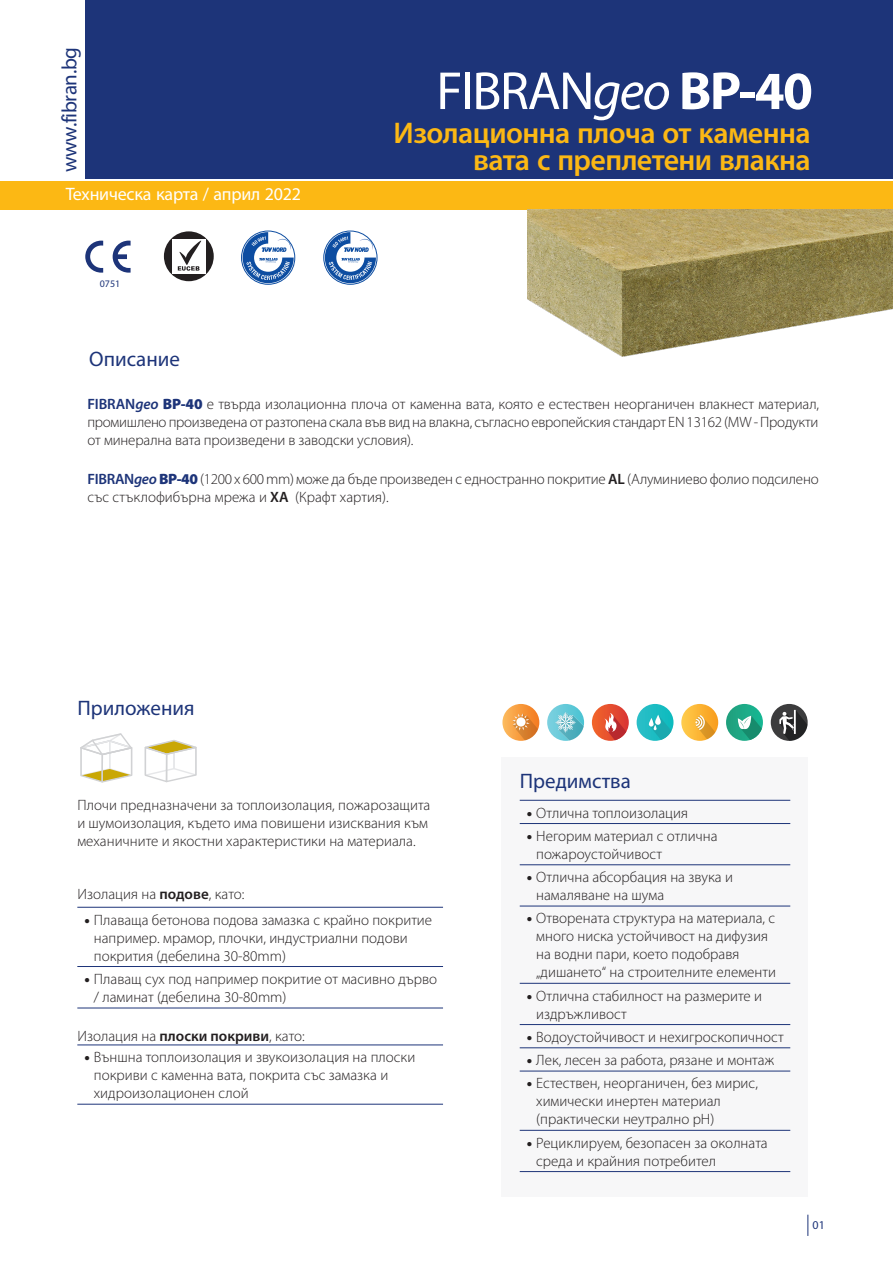
<style>
.page{position:relative;width:893px;height:1263px;background:#fff}
.page>*{position:absolute;margin:0;border:0;box-sizing:border-box;transform-origin:0 0}
.t1{font:54px "Myriad Pro";letter-spacing:-.03em;color:#fff}
.Privzeto{font:600 30px/27px "Myriad Pro";letter-spacing:-.02em;color:#fcb814;text-align:right}
.Privzeto-2{font:21px "Myriad Pro";color:#1d3479}
.Privzeto-3{font:21px "Myriad Pro";letter-spacing:-.02em;color:#1d3479}
.Privzeto-4{font:18px "Myriad Pro";letter-spacing:-.015em;color:#fff}
.t2{font:300 15px/18px "Myriad Pro";color:#231f20}
.t3{font:12px "Myriad Pro";color:#1d3479}
.t4{font:10.05px "Myriad Pro";color:#1d3479}
.s1{font-style:italic}
.s2{font-weight:700}
.s3{font-weight:600;color:#1d3479}
.s4{font-weight:600;font-style:italic;color:#1d3479}
.s5{font-weight:900;color:#1d3479}
.s6{font-weight:600}
.s7{font-weight:900}
</style>
<div class="page">
<div style="left:85px;top:0;width:808px;height:179px;background:#1d3479"></div>
<div style="left:0;top:182px;width:893px;height:28px;background:#fcb814"></div>
<img style="left:527px;top:210px;width:366px;height:147px">
<svg style="left:637px;top:704px;width:36px;height:37px"></svg>
<svg style="left:649px;top:715px;width:22px;height:25px"></svg>
<svg style="left:655px;top:715px;width:6px;height:10px"></svg>
<svg style="left:681px;top:704px;width:37px;height:37px"></svg>
<svg style="left:695px;top:715px;width:20px;height:24px"></svg>
<svg style="left:726px;top:704px;width:37px;height:37px"></svg>
<svg style="left:738px;top:716px;width:24px;height:24px"></svg>
<svg style="left:592px;top:704px;width:37px;height:37px"></svg>
<svg style="left:604px;top:713px;width:22px;height:27px"></svg>
<div style="left:771px;top:704px;width:37px;height:37px;background:#3c3c3d;border-radius:50%"></div>
<svg style="left:779px;top:710px;width:28px;height:31px"></svg>
<svg style="left:502px;top:704px;width:37px;height:37px"></svg>
<svg style="left:512px;top:713px;width:26px;height:27px"></svg>
<svg style="left:547px;top:704px;width:37px;height:37px"></svg>
<svg style="left:807px;top:1215px;width:1px;height:21px"></svg>
<svg style="left:164px;top:231px;width:50px;height:50px"></svg>
<div style="left:172px;top:239px;width:33px;height:34px;background:#fff"></div>
<svg style="left:178px;top:240px;width:23px;height:31px"></svg>
<svg style="left:85px;top:241px;width:18px;height:32px"></svg>
<svg style="left:113px;top:241px;width:18px;height:32px"></svg>
<svg style="left:325px;top:232px;width:51px;height:51px"></svg>
<div style="left:241px;top:231px;width:54px;height:53px;border:1px solid #0d4da1;border-radius:50%"></div>
<svg style="left:243px;top:232px;width:51px;height:51px"></svg>
<hr style="left:77px;top:1045px;width:366px;height:1px;background:#1d3479">
<hr style="left:77px;top:1104px;width:366px;height:1px;background:#1d3479">
<hr style="left:77px;top:907px;width:366px;height:1px;background:#1d3479">
<hr style="left:77px;top:966px;width:366px;height:1px;background:#1d3479">
<hr style="left:77px;top:1008px;width:366px;height:1px;background:#1d3479">
<svg style="left:80px;top:733px;width:53px;height:50px"></svg>
<svg style="left:144px;top:740px;width:53px;height:43px"></svg>
<div style="left:501px;top:758px;width:306px;height:439px;background:#f7f7f8"></div>
<hr style="left:520px;top:800px;width:270px;height:1px;background:#1d3479">
<hr style="left:520px;top:823px;width:270px;height:1px;background:#1d3479">
<hr style="left:520px;top:864px;width:270px;height:1px;background:#1d3479">
<hr style="left:520px;top:906px;width:270px;height:1px;background:#1d3479">
<hr style="left:520px;top:983px;width:270px;height:1px;background:#1d3479">
<hr style="left:520px;top:1024px;width:270px;height:1px;background:#1d3479">
<hr style="left:520px;top:1047px;width:270px;height:1px;background:#1d3479">
<hr style="left:520px;top:1071px;width:270px;height:1px;background:#1d3479">
<hr style="left:520px;top:1130px;width:270px;height:1px;background:#1d3479">
<hr style="left:520px;top:1171px;width:270px;height:1px;background:#1d3479">
<p class="Privzeto-3" style="left:57px;top:172px;width:127px;rotate:-90deg">www.fibran.bg</p>
<p class="Privzeto-4" style="left:66px;top:183px;width:237px">Техническа карта / април 2022</p>
<p class="t4" style="left:100px;top:277px;width:22px">0751</p>
<p class="Privzeto-2" style="left:89px;top:346px;width:92px">Описание</p>
<p class="t1" style="left:436px;top:58px;width:378px">FIBRAN<span class="s1">geo</span> <span class="s2">BP-40</span></p>
<p class="Privzeto" style="left:394px;top:118px;width:419px">Изолационна плоча от каменна вата с преплетени влакна</p>
<p class="t2" style="left:87px;top:395px;width:733px;text-align:justify"><span class="s3">FIBRAN</span><span class="s4">geo</span> <span class="s5">ΒP-40</span> e твърда изолационна плоча от каменна вата, която е естествен неорганичен влакнест материал, промишлено произведена от разтопена скала във вид на влакна, съгласно европейския стандарт EN 13162 (MW - Продукти от минерална вата произведени в заводски условия).</p>
<p class="t2" style="left:87px;top:471px;width:733px"><span class="s3">FIBRAN</span><span class="s4">geo</span><span class="s5">ΒP-40</span> (1200 x 600 mm) може да бъде произведен с едностранно покритие <span class="s6">AL</span> (Алуминиево фолио подсилено със стъклофибърна мрежа и <span class="s6">XA</span> (Крафт хартия).</p>
<p class="Privzeto-2" style="left:77px;top:695px;width:119px">Приложения</p>
<p class="t2" style="left:77px;top:796px;width:354px">Плочи предназначени за топлоизолация, пожарозащита и шумоизолация, където има повишени изисквания към механичните и якостни характеристики на материала.</p>
<p class="t2" style="left:77px;top:885px;width:169px">Изолация на <span class="s6">подове</span>, като:</p>
<p class="t2" style="left:94px;top:911px;width:340px;text-indent:-10px"><span class="s7">•</span> Плаващa бетоновa подова замазка с крайно покритие например. мрамор, плочки, индустриални подови покрития (дебелина 30-80mm)</p>
<p class="t2" style="left:94px;top:970px;width:345px;text-indent:-10px"><span class="s7">•</span> Плаващ сух под например покритие от масивно дърво / ламинат (дебелина 30-80mm)</p>
<p class="t2" style="left:77px;top:1027px;width:229px">Изолация на <span class="s6">плоски покриви</span>, като:</p>
<p class="t2" style="left:94px;top:1048px;width:323px;text-indent:-10px"><span class="s7">•</span> Външна топлоизолация и звукоизолация на плоски покриви с каменна вата, покрита със замазка и хидроизолационен слой</p>
<p class="Privzeto-2" style="left:520px;top:768px;width:113px">Предимства</p>
<p class="t2" style="left:527px;top:804px;width:163px"><span class="s7">•</span> Отлична топлоизолация</p>
<p class="t2" style="left:536px;top:827px;width:183px;text-indent:-10px"><span class="s7">•</span> Негорим материал с отлична пожароустойчивост</p>
<p class="t2" style="left:536px;top:868px;width:198px;text-indent:-10px"><span class="s7">•</span> Отлична абсорбация на звука и намаляване на шума</p>
<p class="t2" style="left:536px;top:909px;width:241px;text-indent:-10px"><span class="s7">•</span> Отворената структура на материала, с много ниска устойчивост на дифузия на водни пари, което подобравя „дишането“ на строителните елементи</p>
<p class="t2" style="left:536px;top:987px;width:227px;text-indent:-10px"><span class="s7">•</span> Отлична стабилност на размерите и издръжливост</p>
<p class="t2" style="left:527px;top:1028px;width:258px"><span class="s7">•</span> Водоустойчивост и нехигроскопичност</p>
<p class="t2" style="left:527px;top:1051px;width:249px"><span class="s7">•</span> Лек, лесен за работа, рязане и монтаж</p>
<p class="t2" style="left:536px;top:1074px;width:223px;text-indent:-10px"><span class="s7">•</span> Естествен, неорганичен, без мирис, химически инертен материал (практически неутрално pΗ)</p>
<p class="t2" style="left:536px;top:1134px;width:233px;text-indent:-10px"><span class="s7">•</span> Рециклируем, безопасен за околната среда и крайния потребител</p>
<p class="t3" style="left:812px;top:1217px;width:14px">01</p>
</div>
